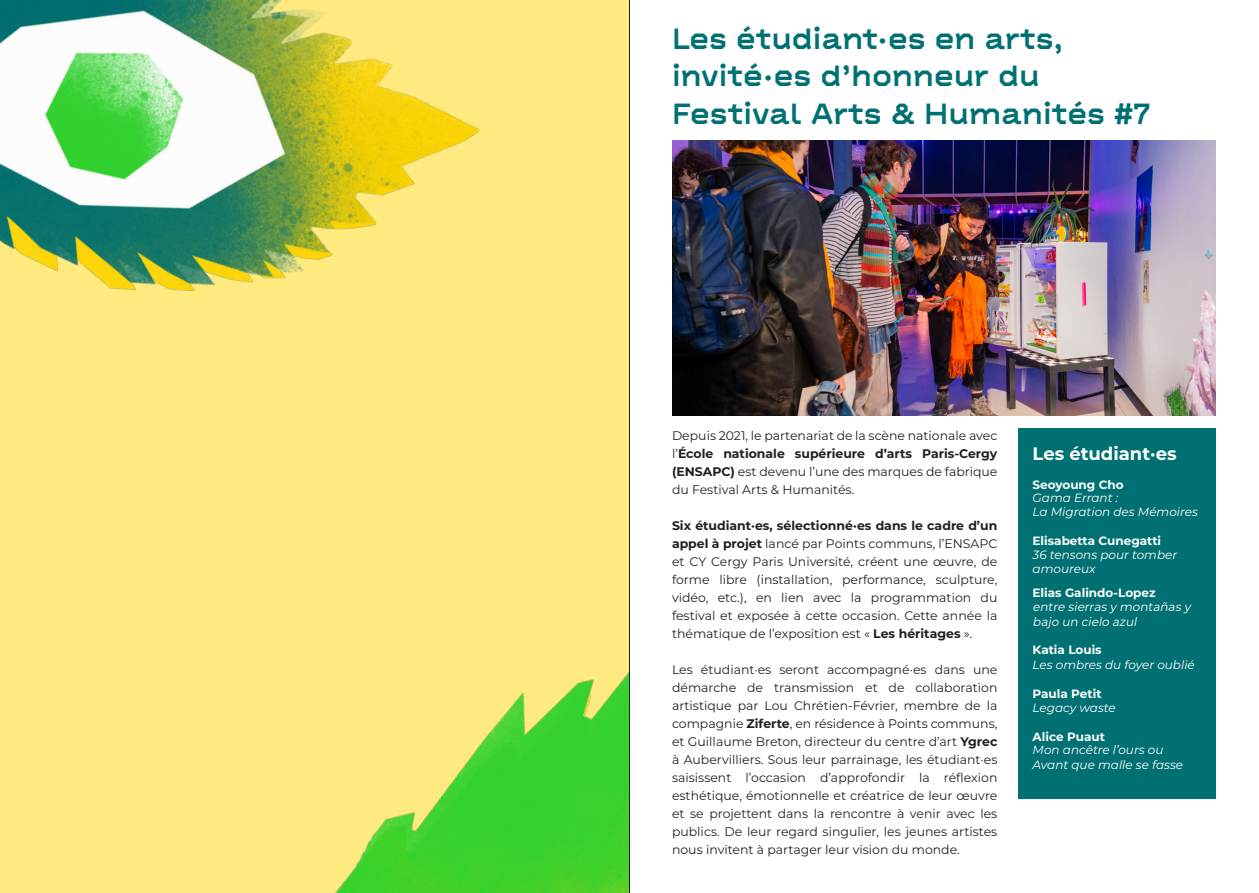
<style>
.page{position:relative;width:1259px;height:893px;background:#fff}
.page>*{position:absolute;margin:0;border:0;box-sizing:border-box;transform-origin:0 0}
.t1{font:700 30px "BVH Anto Plot NEW";color:#007072}
.t2{font:700 18px "Montserrat";color:#fff}
.t3{font:12.45px/18px "Montserrat";color:#231f20;text-align:justify}
.t4{font:italic 12px/14.4px "Montserrat";color:#fff}
.t5{font:700 12px "Montserrat";color:#fff}
.t6{font:italic 12px/14.4px "Montserrat";color:#fff}
.s1{font-weight:700}
.s2{font-weight:700;font-style:normal}
</style>
<div class="page">
<div style="left:0;top:0;width:629px;height:893px;background:#ffea80"></div>
<img style="left:0;top:0;width:480px;height:291px">
<img style="left:175px;top:221px;width:454px;height:672px">
<img style="left:672px;top:140px;width:544px;height:275px">
<div style="left:1017px;top:428px;width:198px;height:371px;background:#007072"></div>
<hr style="left:629px;top:0;width:1px;height:893px;background:#231f20">
<p class="t1" style="left:672px;top:21px;width:393px">Les étudiant·es en arts,</p>
<p class="t1" style="left:672px;top:58px;width:369px">invité·es d’honneur du</p>
<p class="t1" style="left:672px;top:96px;width:480px">Festival Arts &amp; Humanités #7</p>
<p class="t3" style="left:672px;top:426px;width:327px">Depuis 2021, le partenariat de la scène nationale avec l’<span class="s1">École nationale supérieure d’arts Paris-Cergy (ENSAPC)</span> est devenu l’une des marques de fabrique du Festival Arts &amp; Humanités.</p>
<p class="t3" style="left:672px;top:516px;width:327px"><span class="s1">Six étudiant·es, sélectionné·es dans le cadre d’un appel à projet</span> lancé par Points communs, l’ENSAPC et CY Cergy Paris Université, créent une œuvre, de forme libre (installation, performance, sculpture, vidéo, etc.), en lien avec la programmation du festival et exposée à cette occasion. Cette année la thématique de l’exposition est « <span class="s1">Les héritages</span> ».</p>
<p class="t3" style="left:672px;top:660px;width:327px">Les étudiant·es seront accompagné·es dans une démarche de transmission et de collaboration artistique par Lou Chrétien-Février, membre de la compagnie <span class="s1">Ziferte</span>, en résidence à Points communs, et Guillaume Breton, directeur du centre d’art <span class="s1">Ygrec </span>à Aubervilliers. Sous leur parrainage, les étudiant·es saisissent l’occasion d’approfondir la réflexion esthétique, émotionnelle et créatrice de leur œuvre et se projettent dans la rencontre à venir avec les publics. De leur regard singulier, les jeunes artistes nous invitent à partager leur vision du monde.</p>
<p class="t2" style="left:1032px;top:441px;width:145px">Les étudiant·es</p>
<p class="t5" style="left:1032px;top:476px;width:93px">Seoyoung Cho</p>
<p class="t4" style="left:1032px;top:491px;width:167px;line-height:13.5px">Gama Errant :<br>La Migration des Mémoires</p>
<p class="t4" style="left:1032px;top:533px;width:146px"><span class="s2">Elisabetta Cunegatti<br></span>36 tensons pour tomber amoureux</p>
<p class="t5" style="left:1032px;top:584px;width:124px">Elias Galindo-Lopez</p>
<p class="t6" style="left:1032px;top:599px;width:159px">entre sierras y montañas y bajo un cielo azul</p>
<p class="t5" style="left:1032px;top:641px;width:71px">Katia Louis</p>
<p class="t4" style="left:1032px;top:657px;width:164px">Les ombres du foyer oublié</p>
<p class="t4" style="left:1032px;top:686px;width:85px"><span class="s2">Paula Petit<br></span>Legacy waste</p>
<p class="t5" style="left:1032px;top:728px;width:74px">Alice Puaut</p>
<p class="t4" style="left:1032px;top:742px;width:152px">Mon ancêtre l’ours ou<br>Avant que malle se fasse</p>
</div>
